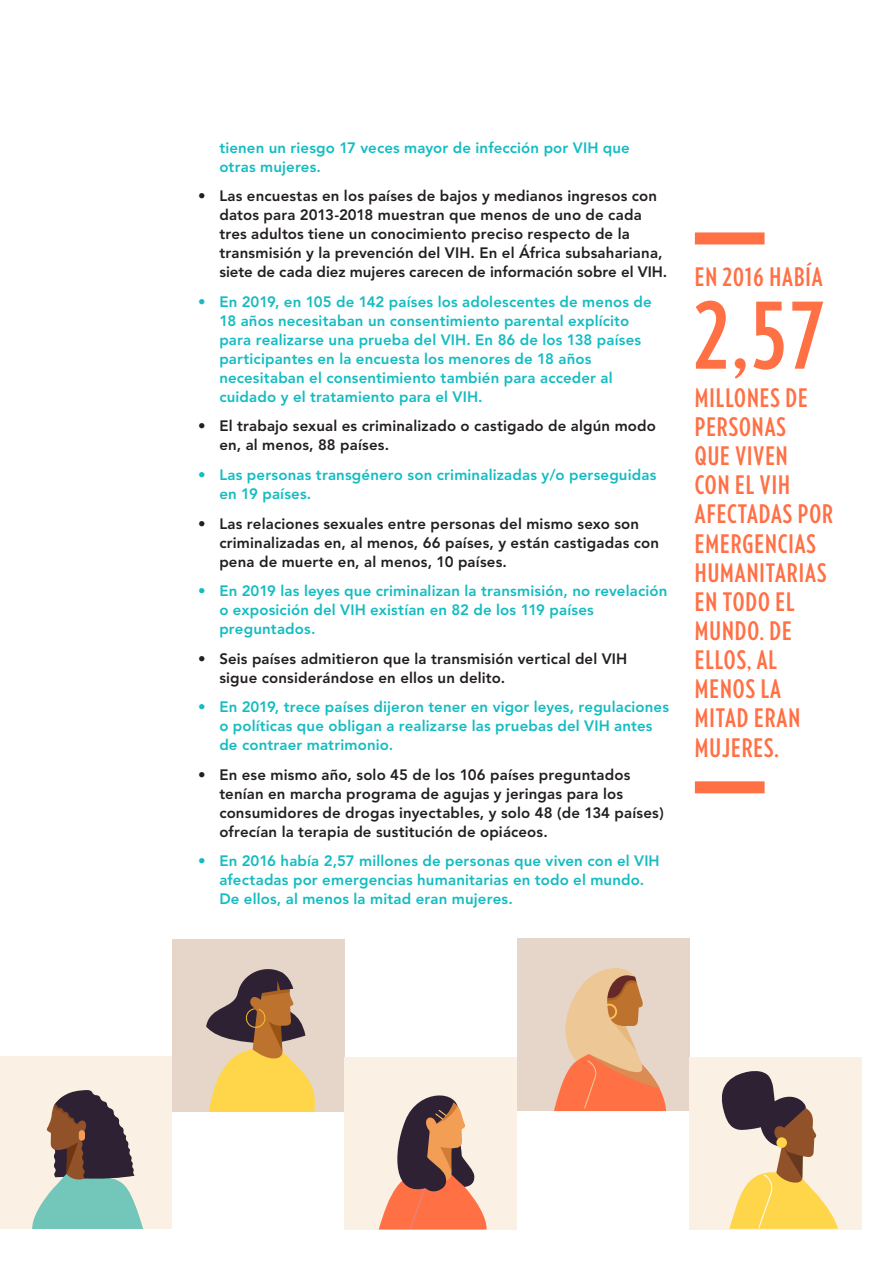
<style>
.page{position:relative;width:893px;height:1263px;background:#fff}
.page>*{position:absolute;margin:0;border:0;box-sizing:border-box;transform-origin:0 0}
.t1{font:700 93px "Verlag Compressed";color:#ff7045}
.t2{font:700 25.5px/29.1px "Verlag Compressed";letter-spacing:.04em;color:#ff7045}
.t3{font:800 15px/18.9px "Avenir";letter-spacing:.01em;color:#14bcc1}
.t4{font:800 15px/18.9px "Avenir";letter-spacing:.01em;color:#231f20}
</style>
<div class="page">
<div style="left:172px;top:939px;width:172px;height:172px;background:#e6d6c9"></div>
<svg style="left:206px;top:969px;width:112px;height:143px"></svg>
<div style="left:517px;top:938px;width:173px;height:173px;background:#e6d6c9"></div>
<svg style="left:554px;top:968px;width:112px;height:143px"></svg>
<div style="left:690px;top:1057px;width:172px;height:172px;background:#faf0e3"></div>
<svg style="left:721px;top:1071px;width:117px;height:158px"></svg>
<div style="left:0;top:1056px;width:172px;height:172px;background:#faf0e3"></div>
<svg style="left:32px;top:1090px;width:111px;height:139px"></svg>
<div style="left:79px;top:1130px;width:6px;height:11px;background:#f59c5c;border-radius:3px"></div>
<div style="left:344px;top:1057px;width:173px;height:172px;background:#faf0e3"></div>
<svg style="left:379px;top:1095px;width:108px;height:135px"></svg>
<div style="left:695px;top:232px;width:70px;height:12px;background:#ff7045"></div>
<div style="left:695px;top:781px;width:70px;height:12px;background:#ff7045"></div>
<p class="t3" style="left:219px;top:138px;width:412px">tienen un riesgo 17 veces mayor de infección por VIH que otras mujeres.</p>
<p class="t4" style="left:219px;top:187px;width:449px;text-indent:-21px">• Las encuestas en los países de bajos y medianos ingresos con datos para 2013-2018 muestran que menos de uno de cada tres adultos tiene un conocimiento preciso respecto de la transmisión y la prevención del VIH. En el África subsahariana, siete de cada diez mujeres carecen de información sobre el VIH.</p>
<p class="t3" style="left:219px;top:292px;width:434px;text-indent:-21px">• En 2019, en 105 de 142 países los adolescentes de menos de 18 años necesitaban un consentimiento parental explícito para realizarse una prueba del VIH. En 86 de los 138 países participantes en la encuesta los menores de 18 años necesitaban el consentimiento también para acceder al cuidado y el tratamiento para el VIH.</p>
<p class="t4" style="left:219px;top:417px;width:438px;text-indent:-21px">• El trabajo sexual es criminalizado o castigado de algún modo en, al menos, 88 países.</p>
<p class="t3" style="left:219px;top:465px;width:439px;text-indent:-21px">• Las personas transgénero son criminalizadas y/o perseguidas en 19 países.</p>
<p class="t4" style="left:219px;top:514px;width:441px;text-indent:-21px">• Las relaciones sexuales entre personas del mismo sexo son criminalizadas en, al menos, 66 países, y están castigadas con pena de muerte en, al menos, 10 países.</p>
<p class="t3" style="left:219px;top:581px;width:450px;text-indent:-21px">• En 2019 las leyes que criminalizan la transmisión, no revelación o exposición del VIH existían en 82 de los 119 países preguntados.</p>
<p class="t4" style="left:219px;top:649px;width:409px;text-indent:-21px">• Seis países admitieron que la transmisión vertical del VIH sigue considerándose en ellos un delito.</p>
<p class="t3" style="left:219px;top:698px;width:451px;text-indent:-21px">• En 2019, trece países dijeron tener en vigor leyes, regulaciones o políticas que obligan a realizarse las pruebas del VIH antes de contraer matrimonio.</p>
<p class="t4" style="left:219px;top:765px;width:446px;text-indent:-21px">• En ese mismo año, solo 45 de los 106 países preguntados tenían en marcha programa de agujas y jeringas para los consumidores de drogas inyectables, y solo 48 (de 134 países) ofrecían la terapia de sustitución de opiáceos.</p>
<p class="t3" style="left:219px;top:852px;width:442px;text-indent:-21px">• En 2016 había 2,57 millones de personas que viven con el VIH afectadas por emergencias humanitarias en todo el mundo.<br>De ellos, al menos la mitad eran mujeres.</p>
<h2 class="t2" style="left:695px;top:261px;width:129px">EN 2016 HABÍA</h2>
<h1 class="t1" style="left:695px;top:269px;width:131px">2,57</h1>
<h2 class="t2" style="left:695px;top:382px;width:140px">MILLONES DE<br>PERSONAS<br>QUE VIVEN<br>CON EL VIH<br>AFECTADAS POR<br>EMERGENCIAS<br>HUMANITARIAS<br>EN TODO EL<br>MUNDO. DE<br>ELLOS, AL<br>MENOS LA<br>MITAD ERAN<br>MUJERES.</h2>
</div>
